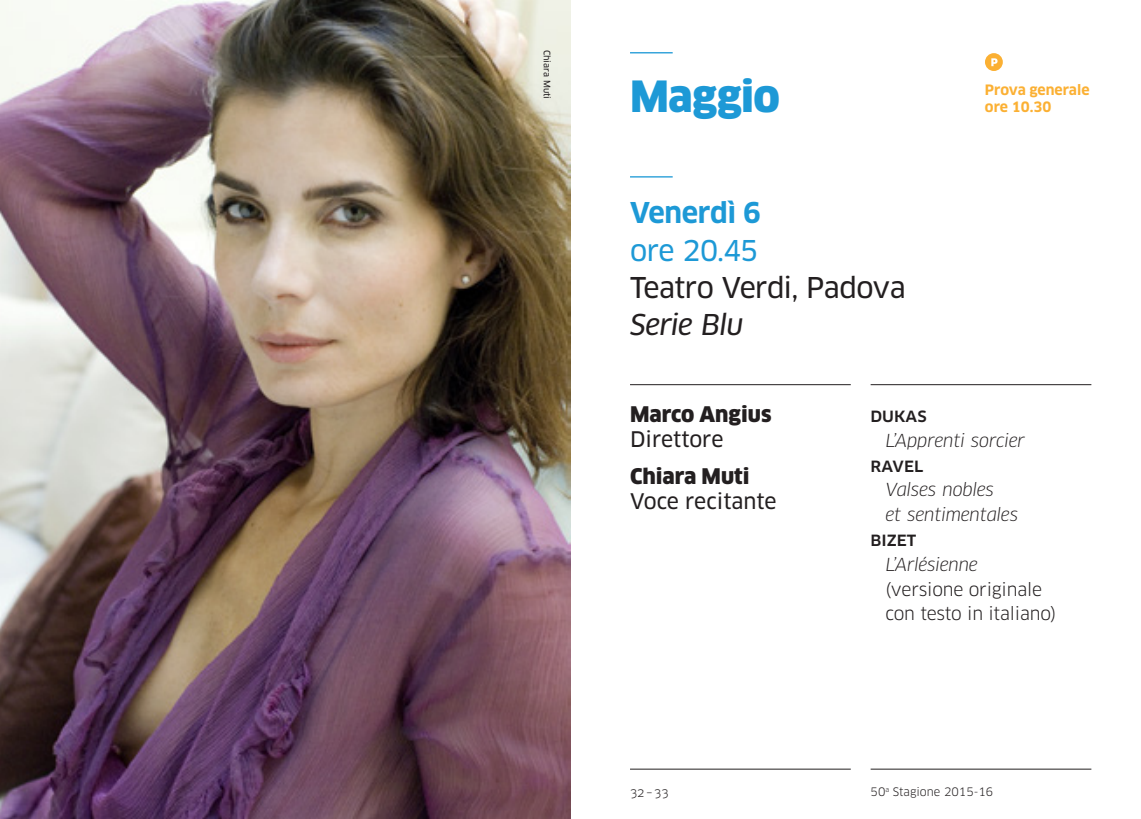
<style>
.page{position:relative;width:1141px;height:819px;background:#fff}
.page>*{position:absolute;margin:0;border:0;box-sizing:border-box;transform-origin:0 0}
.t1{font:900 42px "Clan Pro";letter-spacing:-.015em;color:#1d99d6}
.t2{font:28px "Clan Pro News";letter-spacing:-.025em;color:#231f20}
.t3{font:700 28px "Clan Pro";letter-spacing:-.015em;color:#1d99d6}
.t4{font:28px "Clan Pro News";color:#1d99d6}
.t5{font:28px "Clan Pro News Ita";letter-spacing:-.02em;color:#231f20}
.t6{font:21px "Clan Pro News";letter-spacing:-.005em;color:#231f20}
.t7{font:900 21px "Clan Pro";color:#231f20}
.t8{font:italic 17.5px/24.8px "Clan Pro";letter-spacing:-.01em;color:#231f20}
.t9{font:17.5px/24.8px "Clan Pro";letter-spacing:-.01em;color:#231f20}
.t10{font:500 17.5px "Clan Pro";color:#231f20}
.t11{font:700 14px/16.8px "Clan Pro";color:#fbb033}
.t12{font:12.25px "Clan Pro";color:#231f20}
.t13{font:11.38px "Clan Pro";color:#231f20}
.t14{font:8.75px "Clan Pro News";color:#231f20}
</style>
<div class="page">
<hr style="left:630px;top:384px;width:221px;height:1px;background:#231f20">
<hr style="left:630px;top:768px;width:221px;height:1px;background:#231f20">
<hr style="left:871px;top:384px;width:220px;height:1px;background:#231f20">
<hr style="left:871px;top:768px;width:220px;height:1px;background:#231f20">
<img style="left:0;top:0;width:570px;height:819px">
<hr style="left:630px;top:52px;width:43px;height:1px;background:#1d99d6">
<hr style="left:630px;top:176px;width:43px;height:1px;background:#1d99d6">
<div style="left:985px;top:53px;width:18px;height:18px;background:#fbb033;border-radius:50%"></div>
<svg style="left:991px;top:58px;width:7px;height:8px"></svg>
<p class="t14" style="left:552px;top:50px;width:51px;rotate:90deg">Chiara Muti</p>
<h1 class="t1" style="left:630px;top:71px;width:151px">Maggio</h1>
<h2 class="t3" style="left:630px;top:197px;width:133px">Venerdì 6</h2>
<h2 class="t4" style="left:630px;top:234px;width:130px">ore 20.45</h2>
<h2 class="t2" style="left:630px;top:271px;width:277px">Teatro Verdi, Padova</h2>
<h2 class="t5" style="left:630px;top:308px;width:115px">Serie Blu</h2>
<p class="t11" style="left:985px;top:81px;width:106px">Prova generale ore 10.30</p>
<p class="t7" style="left:630px;top:401px;width:143px">Marco Angius</p>
<p class="t6" style="left:630px;top:426px;width:95px">Direttore</p>
<p class="t7" style="left:630px;top:463px;width:121px">Chiara Muti</p>
<p class="t6" style="left:630px;top:488px;width:148px">Voce recitante</p>
<p class="t12" style="left:630px;top:784px;width:40px">32–33</p>
<p class="t10" style="left:871px;top:405px;width:58px">DUKAS</p>
<p class="t8" style="left:885px;top:428px;width:141px">L’Apprenti sorcier</p>
<p class="t10" style="left:871px;top:455px;width:54px">RAVEL</p>
<p class="t8" style="left:885px;top:477px;width:134px">Valses nobles<br>et sentimentales</p>
<p class="t10" style="left:871px;top:529px;width:47px">BIZET</p>
<p class="t8" style="left:885px;top:552px;width:94px">L’Arlésienne</p>
<p class="t9" style="left:885px;top:576px;width:172px">(versione originale con testo in italiano)</p>
<p class="t13" style="left:871px;top:784px;width:124px">50<sup>a</sup> Stagione 2015-16</p>
</div>
